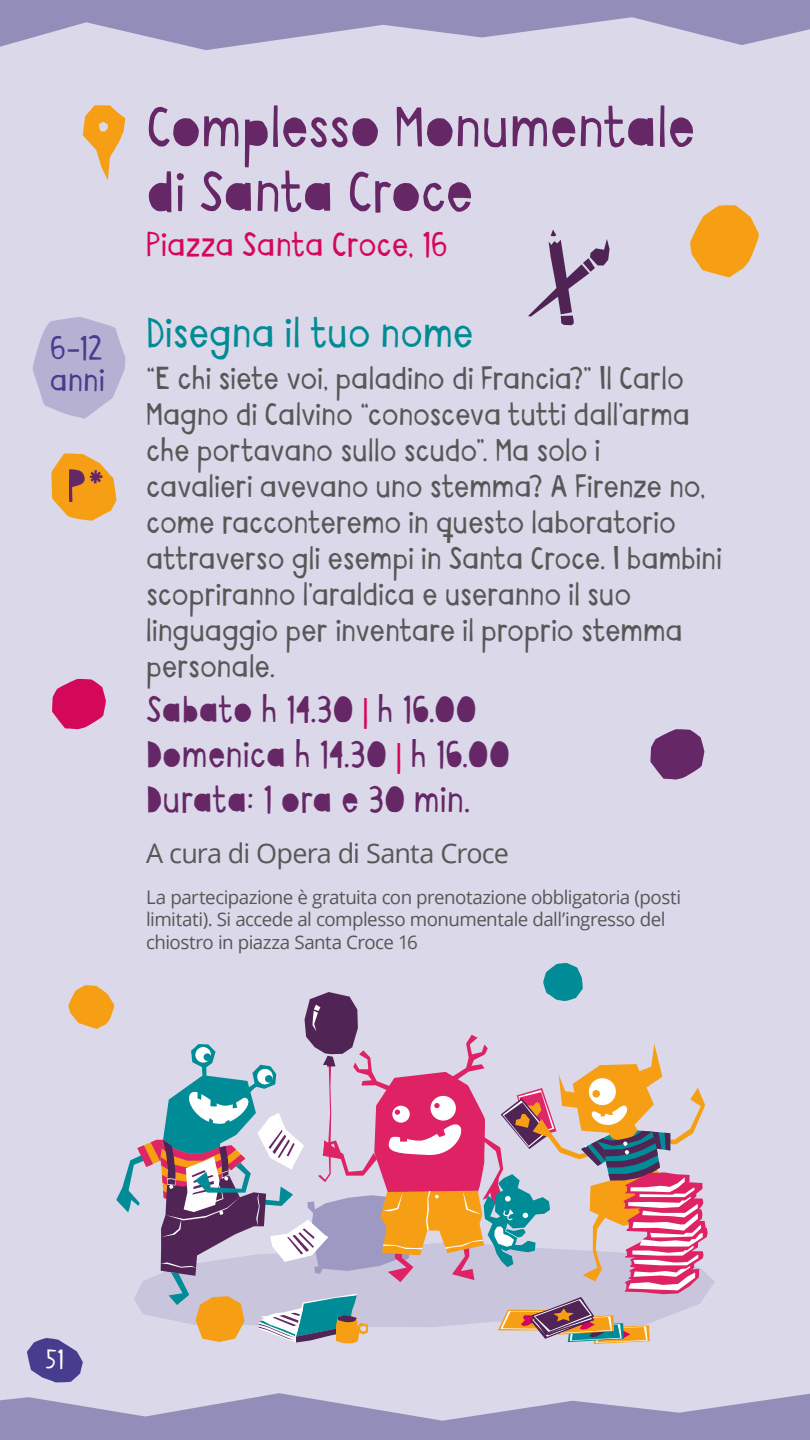
<style>
.page{position:relative;width:810px;height:1440px;background:#dad8e9}
.page>*{position:absolute;margin:0;border:0;box-sizing:border-box;transform-origin:0 0}
.t1{font:900 54px/64.8px "Paper Cuts";letter-spacing:-.01em;color:#652766}
.t2{font:39.9px "Paper Cuts";color:#008b95}
.t3{font:900 35.25px/44.9px "Paper Cuts";letter-spacing:-.005em;color:#652766}
.t4{font:32.25px "Paper Cuts";letter-spacing:-.015em;color:#d50758}
.t5{font:30.9px/32.2px "Paper Cuts";letter-spacing:.01em;color:#473d8f}
.t6{font:30px/36px "Paper Cuts";letter-spacing:-.005em;color:#575756}
.t7{font:27px "Open Sans";letter-spacing:-.035em;color:#575756}
.t8{font:900 24.75px "Paper Cuts";color:#fff}
.t9{font:18.75px/22.5px "Open Sans";letter-spacing:-.03em;color:#575756}
.s1{color:#d50758}
</style>
<div class="page">
<svg style="left:0;top:1393px;width:810px;height:47px"></svg>
<svg style="left:0;top:0;width:810px;height:50px;fill:#938dba"></svg>
<svg style="left:83px;top:105px;width:42px;height:75px"></svg>
<svg style="left:33px;top:317px;width:93px;height:102px"></svg>
<svg style="left:51px;top:453px;width:65px;height:68px"></svg>
<svg style="left:690px;top:205px;width:69px;height:73px"></svg>
<svg style="left:52px;top:679px;width:54px;height:50px"></svg>
<svg style="left:650px;top:729px;width:54px;height:51px"></svg>
<svg style="left:27px;top:963px;width:681px;height:420px"></svg>
<svg style="left:528px;top:230px;width:82px;height:95px"></svg>
<p class="t5" style="left:50px;top:334px;width:57px">6-12 anni</p>
<h1 class="t1" style="left:146px;top:99px;width:551px">Complesso Monumentale di Santa Croce</h1>
<p class="t4" style="left:146px;top:226px;width:303px">Piazza Santa Croce, 16</p>
<h2 class="t2" style="left:146px;top:309px;width:329px">Disegna il tuo nome</h2>
<p class="t6" style="left:146px;top:363px;width:578px">“E chi siete voi, paladino di Francia?” Il Carlo Magno di Calvino “conosceva tutti dall’arma che portavano sullo scudo”. Ma solo i<br>cavalieri avevano uno stemma? A Firenze no, come racconteremo in questo laboratorio attraverso gli esempi in Santa Croce. I bambini scopriranno l’araldica e useranno il suo linguaggio per inventare il proprio stemma personale.</p>
<p class="t3" style="left:146px;top:690px;width:366px">Sabato h 14.30 <span class="s1">|</span> h 16.00<br>Domenica h 14.30 <span class="s1">|</span> h 16.00<br>Durata: 1 ora e 30 min.</p>
<p class="t7" style="left:146px;top:835px;width:364px">A cura di Opera di Santa Croce</p>
<p class="t9" style="left:146px;top:885px;width:537px">La partecipazione è gratuita con prenotazione obbligatoria (posti limitati). Si accede al complesso monumentale dall’ingresso del chiostro in piazza Santa Croce 16</p>
<p class="t8" style="left:45px;top:1344px;width:20px">51</p>
</div>
